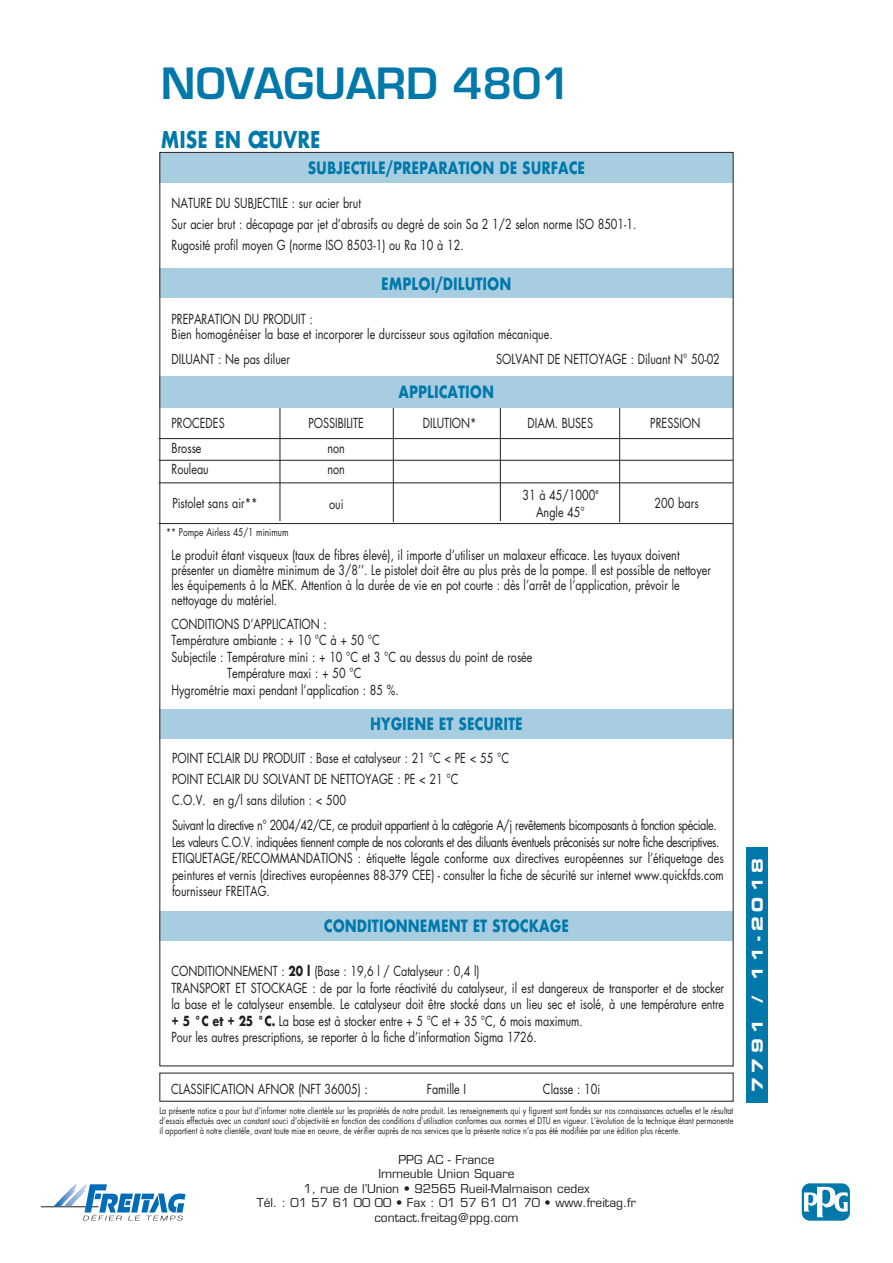
<style>
.page{position:relative;width:893px;height:1263px;background:#fff}
.page>*{position:absolute;margin:0;border:0;box-sizing:border-box;transform-origin:0 0}
.t1{font:600 42px "Eurostile";color:#0078aa}
.t2{font:700 22.5px "Futura";color:#0078aa;scale:.8 1}
.t3{font:700 16.5px "Futura";color:#0078aa;scale:.8 1}
.t4{font:15px "Eurostile Bold Extended Two";letter-spacing:.3em;color:#fff}
.t5{font:13.5px/16.5px "Futura";color:#231f20;scale:.8 1}
.t6{font:12px/14.4px "Eurostile";color:#231f20;text-align:center}
.t7{font:10.5px "Futura";color:#231f20;scale:.8 1}
.t8{font:9px/9.8px "Futura";letter-spacing:.005em;color:#231f20;text-align:justify;scale:.8 1}
.s1{color:#fff}
.s2{font-weight:700}
</style>
<div class="page">
<div style="left:746px;top:847px;width:22px;height:256px;background:#0078aa"></div>
<div style="left:159px;top:153px;width:574px;height:30px;background:#a8cde1"></div>
<div style="left:159px;top:911px;width:574px;height:29px;background:#a8cde1"></div>
<div style="left:159px;top:709px;width:574px;height:30px;background:#a8cde1"></div>
<div style="left:159px;top:268px;width:574px;height:30px;background:#a8cde1"></div>
<hr style="left:500px;top:404px;width:1px;height:117px;background:#231f20">
<hr style="left:619px;top:399px;width:1px;height:123px;background:#231f20">
<hr style="left:393px;top:406px;width:1px;height:116px;background:#231f20">
<hr style="left:159px;top:460px;width:574px;height:1px;background:#231f20">
<hr style="left:159px;top:482px;width:574px;height:1px;background:#231f20">
<hr style="left:159px;top:523px;width:574px;height:1px;background:#231f20">
<hr style="left:280px;top:399px;width:1px;height:122px;background:#231f20">
<hr style="left:159px;top:438px;width:574px;height:1px;background:#231f20">
<div style="left:159px;top:376px;width:574px;height:31px;background:#a8cde1"></div>
<hr style="left:41px;top:1206px;width:58px;height:1px;background:#231f20">
<svg style="left:54px;top:1183px;width:132px;height:37px"></svg>
<svg style="left:802px;top:1183px;width:48px;height:38px"></svg>
<h1 class="t1" style="left:161px;top:58px;width:412px">NOVAGUARD 4801</h1>
<h2 class="t2" style="left:161px;top:123px;width:201px">MISE EN ŒUVRE</h2>
<p class="t3" style="left:308px;top:156px;width:348px">SUBJECTILE/PREPARATION DE SURFACE</p>
<p class="t5" style="left:172px;top:193px;width:583px;line-height:20.7px">NATURE DU SUBJECTILE : sur acier brut<br>Sur acier brut : décapage par jet d’abrasifs au degré de soin Sa 2 1/2 selon norme ISO 8501-1.<br>Rugosité profil moyen G (norme ISO 8503-1) ou Ra 10 à 12.</p>
<p class="t3" style="left:381px;top:272px;width:164px">EMPLOI/DILUTION</p>
<p class="t5" style="left:172px;top:311px;width:478px;line-height:15.6px">PREPARATION DU PRODUIT :<br>Bien homogénéiser la base et incorporer le durcisseur sous agitation mécanique.</p>
<p class="t5" style="left:172px;top:351px;width:150px">DILUANT : Ne pas diluer</p>
<p class="t5" style="left:496px;top:351px;width:281px">SOLVANT DE NETTOYAGE : Diluant N° 50-02</p>
<p class="t3" style="left:399px;top:380px;width:121px">APPLICATION</p>
<p class="t5" style="left:172px;top:414px;width:68px">PROCEDES</p>
<p class="t5" style="left:308px;top:414px;width:71px">POSSIBILITE</p>
<p class="t5" style="left:423px;top:414px;width:69px">DILUTION*</p>
<p class="t5" style="left:528px;top:414px;width:83px">DIAM. BUSES</p>
<p class="t5" style="left:650px;top:414px;width:64px">PRESSION</p>
<p class="t5" style="left:172px;top:440px;width:39px">Brosse</p>
<p class="t5" style="left:327px;top:440px;width:23px">non</p>
<p class="t5" style="left:172px;top:461px;width:48px">Rouleau</p>
<p class="t5" style="left:327px;top:461px;width:23px">non</p>
<p class="t5" style="left:522px;top:487px;width:97px;text-align:center">31 à 45/1000<sup>e<br></sup>Angle 45°</p>
<p class="t5" style="left:172px;top:495px;width:108px">Pistolet sans air**</p>
<p class="t5" style="left:329px;top:495px;width:20px">oui</p>
<p class="t5" style="left:655px;top:495px;width:57px">200 bars</p>
<p class="t7" style="left:166px;top:525px;width:155px">** Pompe Airless 45/1 minimum</p>
<p class="t5" style="left:172px;top:548px;width:676px;line-height:15px">Le produit étant visqueux (taux de fibres élevé), il importe d’utiliser un malaxeur efficace. Les tuyaux doivent présenter un diamètre minimum de 3/8’’. Le pistolet doit être au plus près de la pompe. Il est possible de nettoyer les équipements à la MEK. Attention à la durée de vie en pot courte : dès l’arrêt de l’application, prévoir le nettoyage du matériel.</p>
<p class="t5" style="left:172px;top:616px;width:453px">CONDITIONS D’APPLICATION :<br>Température ambiante : + 10 °C à + 50 °C<br>Subjectile : Température mini : + 10 °C et 3 °C au dessus du point de rosée <span class="s1">Subjectile :</span> Température maxi : + 50 °C<br>Hygrométrie maxi pendant l’application : 85 %.</p>
<p class="t3" style="left:370px;top:712px;width:192px">HYGIENE ET SECURITE</p>
<p class="t5" style="left:172px;top:747px;width:423px;line-height:21px">POINT ECLAIR DU PRODUIT : Base et catalyseur : 21 °C &lt; PE &lt; 55 °C<br>POINT ECLAIR DU SOLVANT DE NETTOYAGE : PE &lt; 21 °C<br>C.O.V. en g/l sans dilution : &lt; 500</p>
<p class="t5" style="left:172px;top:817px;width:691px">Suivant la directive n° 2004/42/CE, ce produit appartient à la catégorie A/j revêtements bicomposants à fonction spéciale.<br>Les valeurs C.O.V. indiquées tiennent compte de nos colorants et des diluants éventuels préconisés sur notre fiche descriptives.<br>ETIQUETAGE/RECOMMANDATIONS : étiquette légale conforme aux directives européennes sur l’étiquetage des peintures et vernis (directives européennes 88-379 CEE) - consulter la fiche de sécurité sur internet www.quickfds.com fournisseur FREITAG.</p>
<p class="t3" style="left:324px;top:914px;width:308px">CONDITIONNEMENT ET STOCKAGE</p>
<p class="t5" style="left:172px;top:963px;width:692px">CONDITIONNEMENT : <span class="s2">20 l</span> (Base : 19,6 l / Catalyseur : 0,4 l)<br>TRANSPORT ET STOCKAGE : de par la forte réactivité du catalyseur, il est dangereux de transporter et de stocker la base et le catalyseur ensemble. Le catalyseur doit être stocké dans un lieu sec et isolé, à une température entre <span class="s2">+ 5 °C et + 25 °C.</span> La base est à stocker entre + 5 °C et + 35 °C, 6 mois maximum.<br>Pour les autres prescriptions, se reporter à la fiche d’information Sigma 1726.</p>
<p class="t5" style="left:171px;top:1080px;width:247px">CLASSIFICATION AFNOR (NFT 36005) :</p>
<p class="t5" style="left:427px;top:1080px;width:51px">Famille I</p>
<p class="t5" style="left:543px;top:1080px;width:73px">Classe : 10i</p>
<p class="t8" style="left:159px;top:1106px;width:719px">La présente notice a pour but d’informer notre clientèle sur les propriétés de notre produit. Les renseignements qui y figurent sont fondés sur nos connaissances actuelles et le résultat d’essais effectués avec un constant souci d’objectivité en fonction des conditions d’utilisation conformes aux normes et DTU en vigueur. L’évolution de la technique étant permanente il appartient à notre clientèle, avant toute mise en oeuvre, de vérifier auprès de nos services que la présente notice n’a pas été modifiée par une édition plus récente.</p>
<p class="t6" style="left:257px;top:1152px;width:381px">PPG AC - France<br>Immeuble Union Square<br>1, rue de l’Union • 92565 Rueil-Malmaison cedex<br>Tél. : 01 57 61 00 00 • Fax : 01 57 61 01 70 • www.freitag.fr contact.freitag@ppg.com</p>
<p class="t4" style="left:747px;top:1092px;width:235px;rotate:-90deg">7791 / 11-2018</p>
</div>
